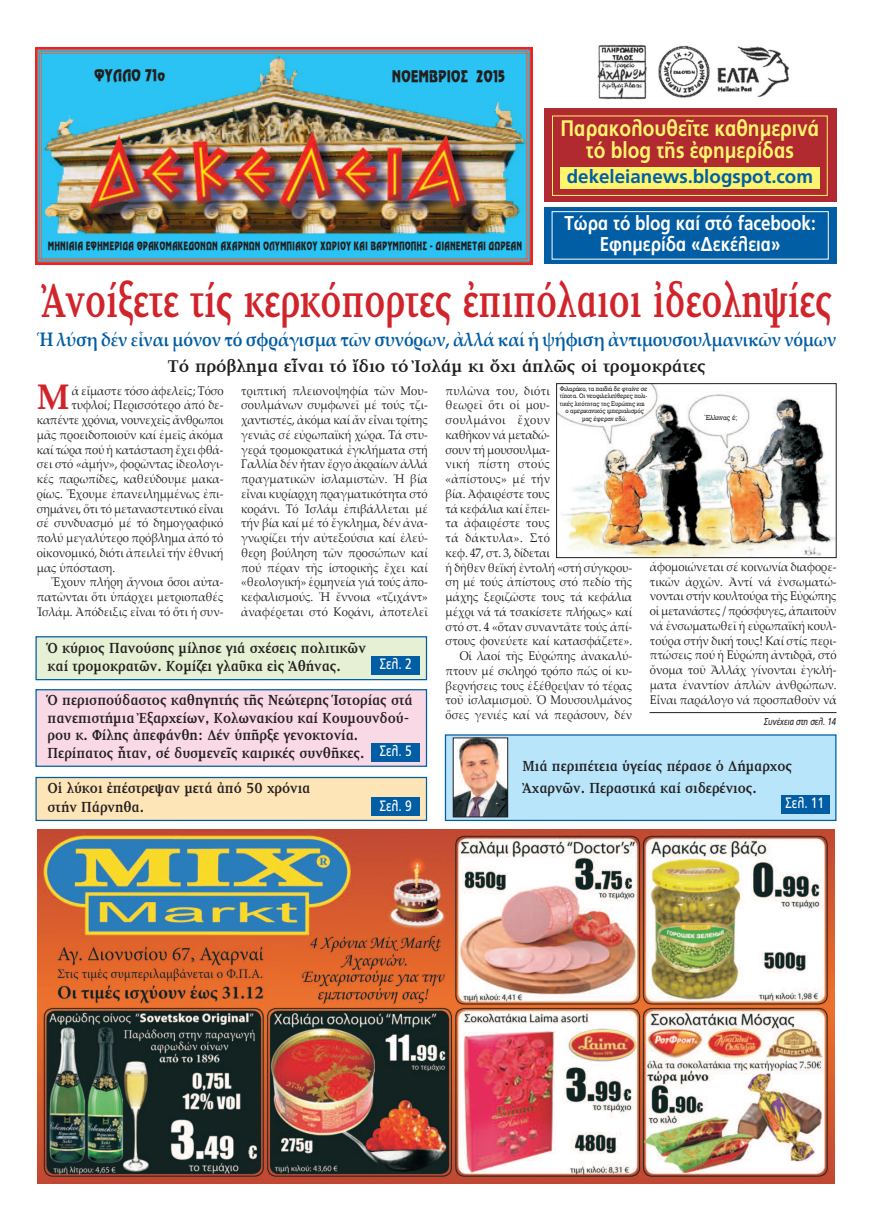
<style>
.page{position:relative;width:872px;height:1219px;background:#fff}
.page>*{position:absolute;margin:0;border:0;box-sizing:border-box;transform-origin:0 0}
.t1{font:700 49px "PF Diplomat Poly";color:#d1232a;scale:.71 1}
.t2{font:700 35.62px "Palatino Linotype";color:#d1232a;scale:.92 1}
.t3{font:700 22.5px/22.5px "PF Catalog Poly";color:#fff46d;text-align:center;scale:.85 1}
.t4{font:700 20px/21.2px "PF Catalog Poly";color:#fff;text-align:center;scale:.85 1}
.t5{font:700 19.5px "Palatino Linotype";letter-spacing:-.005em;color:#015da4;scale:.83 1}
.t6{font:700 18.75px "PF Catalog Poly";color:#015da4}
.t7{font:700 17.5px "PF Diplomat Poly";color:#231f20}
.t8{font:17.12px "SK Aircraft Pol Uni W Bold";color:#231f20;scale:.84 1}
.t9{font:700 15px/17.5px "PF Diplomat Poly";color:#231f20;scale:.9 1}
.t10{font:15px "PF Catalog Poly";color:#fff;scale:.8 1}
.t11{font:12.5px/14.8px "Palatino Linotype";color:#231f20;text-align:justify;scale:.9 1}
.t12{font:12.5px "Palatino Linotype";letter-spacing:-.02em;color:#231f20;scale:.9 1}
.t13{font:12.5px "Palatino Linotype";letter-spacing:.04em;color:#231f20;scale:.9 1}
.t14{font:12.5px "Palatino Linotype";letter-spacing:.035em;color:#231f20;scale:.9 1}
.t15{font:12.5px "Palatino Linotype";letter-spacing:.025em;color:#231f20;scale:.9 1}
.t16{font:12.25px "SK Aircraft Pol Uni W Bold";letter-spacing:.02em;color:#231f20;scale:.71 1}
.t17{font:italic 10px "PF Catalog Poly";color:#231f20;scale:.8 1}
.t18{font:7.5px "UB Rockwell";color:#231f20;scale:.9 1}
.t19{font:6.88px/7.5px "UB Rockwell";color:#231f20;text-align:center;scale:.9 1}
.s1{font-family:"Lucida Grande"}
.s2{font-family:"PF Catalog Poly";font-weight:400;color:#fff}
</style>
<div class="page">
<img style="left:36px;top:47px;width:497px;height:217px">
<img style="left:597px;top:44px;width:192px;height:56px">
<div style="left:544px;top:109px;width:292px;height:93px;background:#b02a2f"></div>
<div style="left:544px;top:207px;width:292px;height:57px;background:#015da4"></div>
<div style="left:552px;top:115px;width:275px;height:81px;border:1px solid #fff46d"></div>
<div style="left:551px;top:211px;width:277px;height:49px;border:1px solid #fff"></div>
<div style="left:560px;top:167px;width:259px;height:22px;background:#fff46d"></div>
<div style="left:37px;top:637px;width:389px;height:42px;background:#e5f0d4"></div>
<div style="left:35px;top:636px;width:392px;height:44px;border:1px solid #015da4"></div>
<img style="left:558px;top:385px;width:276px;height:171px">
<div style="left:556px;top:383px;width:280px;height:175px;border:1px solid #231f20"></div>
<hr style="left:649px;top:712px;width:187px;height:1px;background:#231f20">
<img style="left:37px;top:830px;width:797px;height:353px">
<div style="left:371px;top:656px;width:49px;height:19px;background:#015da4"></div>
<div style="left:446px;top:736px;width:389px;height:84px;background:#b9e5fa"></div>
<div style="left:445px;top:734px;width:391px;height:87px;border:1px solid #015da4"></div>
<div style="left:37px;top:778px;width:389px;height:42px;background:#fee5b8"></div>
<div style="left:35px;top:777px;width:392px;height:44px;border:1px solid #015da4"></div>
<div style="left:371px;top:797px;width:49px;height:19px;background:#015da4"></div>
<div style="left:780px;top:795px;width:49px;height:19px;background:#015da4"></div>
<div style="left:37px;top:690px;width:389px;height:76px;background:#fad9e7"></div>
<div style="left:35px;top:689px;width:392px;height:78px;border:1px solid #015da4"></div>
<div style="left:371px;top:743px;width:49px;height:18px;background:#015da4"></div>
<img style="left:455px;top:740px;width:51px;height:75px">
<div style="left:453px;top:738px;width:55px;height:79px;border:1px solid #231f20"></div>
<h3 class="t8" style="left:94px;top:67px;width:86px">ΦΥΛΛΟ 71ο</h3>
<h3 class="t8" style="left:392px;top:67px;width:136px">ΝΟΕΜΒΡΙΟΣ 2015</h3>
<p class="t16" style="left:48px;top:239px;width:669px">MHNIAIA EΦΗΜΕΡΙΔΑ ΘΡΑΚΟΜΑΚΕΔΟΝΩΝ ΑΧΑΡΝΩΝ ΟΛΥΜΠΙΑΚΟΥ ΧΩΡΙΟΥ ΚΑΙ ΒΑΡΥΜΠΟΠΗΣ - ΔΙΑΝΕΜΕΤΑΙ ΔΩΡΕΑΝ</p>
<h3 class="t3" style="left:560px;top:117px;width:306px">Παρακολουθεῖτε καθημερινά τό blog τῆς ἐφημερίδας</h3>
<h3 class="t6" style="left:567px;top:165px;width:248px">dekeleianews.blogspot.com</h3>
<h3 class="t4" style="left:564px;top:212px;width:297px">Τώρα τό blog καί στό facebook:<br>Εφημερίδα «Δεκέλεια»</h3>
<h1 class="t1" style="left:42px;top:274px;width:1114px">Ἀνοίξετε τίς κερκόπορτες ἐπιπόλαιοι ἰδεοληψίες</h1>
<h3 class="t5" style="left:37px;top:332px;width:964px">Ἡ λύση δέν εἶναι μόνον τό σφράγισμα τῶν συνόρων, ἀλλά καί ἡ ψήφιση ἀντιμουσουλμανικῶν νόμων</h3>
<h3 class="t7" style="left:168px;top:357px;width:539px">Τό πρόβλημα εἶναι τό ἴδιο τό Ἰσλάμ κι ὄχι ἁπλῶς οἱ τρομοκράτες</h3>
<p class="t18" style="left:704px;top:413px;width:38px">Έλληνας έ<span class="s1">;</span></p>
<h2 class="t2" style="left:37px;top:383px;width:37px">M</h2>
<p class="t11" style="left:72px;top:384px;width:170px">ά εἴμαστε τόσο ἀφελεῖς; Τόσο</p>
<p class="t11" style="left:241px;top:384px;width:209px">τριπτική πλειονοψηφία τῶν Μου&shy;σουλμάνων συμφωνεῖ μέ τούς τζι&shy;χαντιστές, ἀκόμα καί ἄν εἶναι τρίτης γενιᾶς σέ εὐρωπαϊκή χώρα. Τά στυ&shy;γερά τρομοκρατικά ἐγκλήματα στή Γαλλία δέν ἦταν ἔργο ἀκραίων ἀλλά πραγματικῶν ἰσλαμιστῶν. Ἡ βία εἶναι κυρίαρχη πραγματικότητα στό κοράνι. Τό Ἰσλάμ ἐπιβάλλεται μέ τήν βία καί μέ τό ἔγκλημα, δέν ἀνα&shy;γνωρίζει τήν αὐτεξούσια καί ἐλεύ&shy;θερη βούληση τῶν προσώπων καί πού πέραν τῆς ἱστορικῆς ἔχει καί «θεολογική» ἑρμηνεία γιά τούς ἀπο&shy;κεφαλισμούς. Ἡ ἔννοια «τζιχάντ» ἀναφέρεται στό Κοράνι, ἀποτελεῖ</p>
<p class="t14" style="left:445px;top:385px;width:118px">πυλῶνα του, διότι</p>
<p class="t19" style="left:560px;top:385px;width:99px">Φιλαράκο, τα παιδιά δε φταίνε σε τίποτα. Οι νεοφιλελεύθερες πολι&shy;τικές λιτότητας της Ευρώπης και ο αμερικανικός ιμπεριαλισμός μας έφεραν εδώ.</p>
<p class="t15" style="left:445px;top:400px;width:118px">θεωρεῖ ὅτι οἱ μου-</p>
<p class="t13" style="left:445px;top:415px;width:118px">σουλμάνοι ἔχουν</p>
<p class="t12" style="left:445px;top:430px;width:118px">καθῆκον νά μεταδώ-</p>
<p class="t11" style="left:445px;top:443px;width:118px">σουν τή μουσουλμα-</p>
<p class="t13" style="left:445px;top:459px;width:118px">νική πίστη στούς</p>
<p class="t11" style="left:445px;top:473px;width:118px">«ἀπίστους» μέ τήν</p>
<p class="t11" style="left:445px;top:488px;width:118px">βία. Ἀφαιρέστε τους</p>
<p class="t11" style="left:445px;top:502px;width:118px">τά κεφάλια καί ἔπει-</p>
<p class="t11" style="left:445px;top:517px;width:118px">τα ἀφαιρέστε τους</p>
<p class="t13" style="left:445px;top:533px;width:118px">τά δάκτυλα». Στό</p>
<p class="t11" style="left:445px;top:547px;width:118px">κεφ. 47, στ. 3, δίδεται</p>
<p class="t11" style="left:445px;top:561px;width:209px">ἡ δῆθεν θεϊκή ἐντολή «στή σύγκρου-</p>
<p class="t11" style="left:445px;top:576px;width:209px">ση μέ τούς ἀπίστους στό πεδίο τῆς</p>
<p class="t11" style="left:445px;top:591px;width:209px">μάχης ξεριζῶστε τους τά κεφάλια</p>
<p class="t11" style="left:445px;top:606px;width:209px">μέχρι νά τά τσακίσετε πλήρως» καί</p>
<p class="t11" style="left:445px;top:620px;width:209px">στό στ. 4 «ὅταν συναντᾶτε τούς ἀπί-</p>
<p class="t11" style="left:445px;top:635px;width:209px">στους φονεύετε καί κατασφάζετε».</p>
<p class="t11" style="left:460px;top:650px;width:193px">Οἱ λαοί τῆς Εὐρώπης ἀνακαλύ-</p>
<p class="t11" style="left:445px;top:665px;width:209px">πτουν μέ σκληρό τρόπο πώς οἱ κυ-</p>
<p class="t11" style="left:445px;top:679px;width:209px">βερνήσεις τους ἐξέθρεψαν τό τέρας</p>
<p class="t11" style="left:445px;top:694px;width:209px">τοῦ ἰσλαμισμοῦ. Ὁ Μουσουλμάνος</p>
<p class="t11" style="left:445px;top:709px;width:209px">ὅσες γενιές καί νά περάσουν, δέν</p>
<p class="t11" style="left:71px;top:399px;width:170px">τυφλοί; Περισσότερο ἀπό δε-</p>
<p class="t12" style="left:37px;top:415px;width:209px">καπέντε χρόνια, νουνεχεῖς ἄνθρωποι</p>
<p class="t11" style="left:37px;top:429px;width:209px">μᾶς προειδοποιοῦν καί ἐμεῖς ἀκόμα</p>
<p class="t11" style="left:37px;top:443px;width:209px">καί τώρα πού ἡ κατάσταση ἔχει φθά-</p>
<p class="t11" style="left:37px;top:458px;width:209px">σει στό «ἀμήν», φορῶντας ἰδεολογι-</p>
<p class="t11" style="left:37px;top:473px;width:209px">κές παρωπίδες, καθεύδουμε μακα-</p>
<p class="t11" style="left:37px;top:488px;width:209px">ρίως. Ἔχουμε ἐπανειλημμένως ἐπι-</p>
<p class="t11" style="left:37px;top:502px;width:209px">σημάνει, ὅτι τό μεταναστευτικό εἶναι</p>
<p class="t11" style="left:37px;top:517px;width:209px">σέ συνδυασμό μέ τό δημογραφικό</p>
<p class="t11" style="left:37px;top:532px;width:209px">πολύ μεγαλύτερο πρόβλημα ἀπό τό</p>
<p class="t11" style="left:37px;top:547px;width:209px">οἰκονομικό, διότι ἀπειλεῖ τήν ἐθνική</p>
<p class="t11" style="left:37px;top:561px;width:89px">μας ὑπόσταση.</p>
<p class="t11" style="left:51px;top:576px;width:193px">Ἔχουν πλήρη ἄγνοια ὅσοι αὐτα-</p>
<p class="t11" style="left:37px;top:591px;width:209px">πατῶνται ὅτι ὑπάρχει μετριοπαθές</p>
<p class="t11" style="left:37px;top:606px;width:209px">Ἰσλάμ. Ἀπόδειξις εἶναι τό ὅτι ἡ συν-</p>
<p class="t11" style="left:650px;top:561px;width:209px">ἀφομοιώνεται σέ κοινωνία διαφορε&shy;τικῶν ἀρχῶν. Ἀντί νά ἐνσωματώ&shy;νονται στήν κουλτούρα τῆς Εὐρώπης οἱ μετανάστες / πρόσφυγες, ἀπαιτοῦν νά ἐνσωματωθεῖ ἡ εὐρωπαϊκή κουλ&shy;τούρα στήν δική τους! Καί στίς περι&shy;πτώσεις πού ἡ Εὐρώπη ἀντιδρᾶ, στό ὄνομα τοῦ Ἄλλάχ γίνονται ἐγκλή&shy;ματα ἐναντίον ἁπλῶν ἀνθρώπων.<br>Εἶναι παράλογο νά προσπαθοῦν νά</p>
<p class="t9" style="left:48px;top:638px;width:355px;line-height:18.8px">Ὁ κύριος Πανούσης μίλησε γιά σχέσεις πολιτικῶν καί τρομοκρατῶν. Κομίζει γλαῦκα εἰς Ἀθήνας.</p>
<p class="t10" style="left:380px;top:655px;width:42px">Σελ. 2</p>
<p class="t9" style="left:48px;top:692px;width:407px">Ὁ περισπούδαστος καθηγητής τῆς Νεώτερης Ἱστορίας στά πανεπιστήμια Ἐξαρχείων, Κολωνακίου καί Κουμουνδού&shy;ρου κ. Φίλης ἀπεφάνθη: Δέν ὑπῆρξε γενοκτονία.<br>Περίπατος ἦταν, σέ δυσμενεῖς καιρικές συνθῆκες. <span class="s2">Σελ. 5</span></p>
<p class="t17" style="left:764px;top:716px;width:91px">Συνέχεια στη σελ. 14</p>
<p class="t9" style="left:522px;top:757px;width:301px">Μιά περιπέτεια ὑγείας πέρασε ὁ Δήμαρχος</p>
<p class="t9" style="left:48px;top:780px;width:293px">Οἱ λύκοι ἐπέστρεψαν μετά ἀπό 50 χρόνια</p>
<p class="t9" style="left:522px;top:779px;width:261px">Ἀχαρνῶν. Περαστικά καί σιδερένιος.</p>
<p class="t9" style="left:48px;top:798px;width:109px">στήν Πάρνηθα.</p>
<p class="t10" style="left:380px;top:797px;width:42px">Σελ. 9</p>
<p class="t10" style="left:785px;top:795px;width:50px">Σελ. 11</p>
</div>
